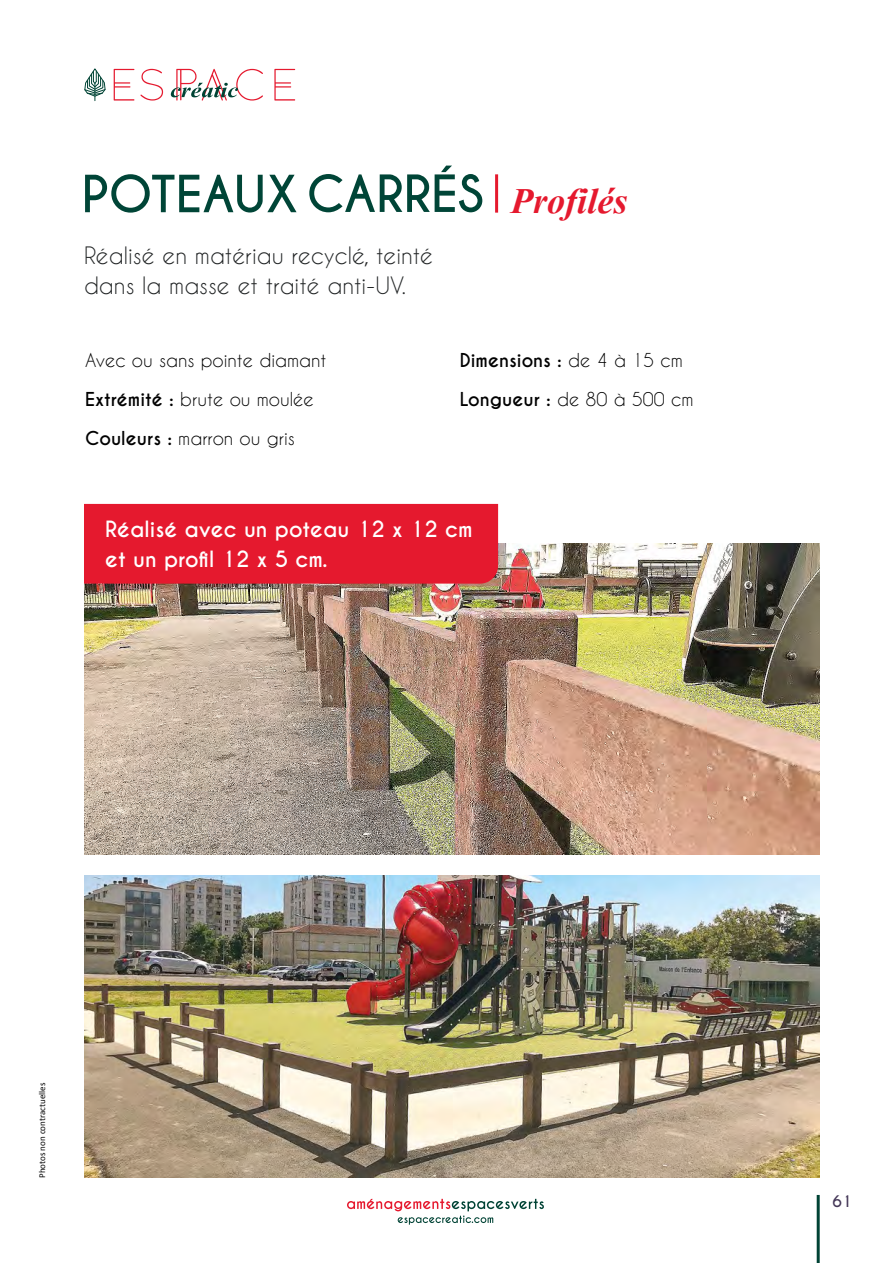
<style>
.page{position:relative;width:892px;height:1263px;background:#fff}
.page>*{position:absolute;margin:0;border:0;box-sizing:border-box;transform-origin:0 0}
.t1{font:700 45px "Vijaya";color:#e5192e}
.t2{font:22.5px/30px "Caviar Dreams";color:#212425}
.t3{font:700 21px/30px "Caviar Dreams";color:#fff}
.t4{font:18px/39px "Caviar Dreams";color:#000}
.t5{font:700 18px/39px "Caviar Dreams";color:#000}
.t6{font:700 15px "Caviar Dreams";color:#443757}
.t7{font:9px "Calibri";color:#000}
.s1{font-weight:700}
.s2{font-weight:400}
</style>
<div class="page">
<hr style="left:817px;top:1195px;width:3px;height:68px;background:#004335">
<svg style="left:114px;top:69px;width:20px;height:32px"></svg>
<svg style="left:140px;top:69px;width:23px;height:32px"></svg>
<svg style="left:274px;top:69px;width:21px;height:32px"></svg>
<svg style="left:84px;top:68px;width:22px;height:33px"></svg>
<svg style="left:171px;top:69px;width:92px;height:32px"></svg>
<hr style="left:495px;top:174px;width:3px;height:39px;background:#e5192e">
<svg style="left:85px;top:174px;width:212px;height:39px"></svg>
<img style="left:84px;top:875px;width:736px;height:302px">
<svg style="left:309px;top:166px;width:173px;height:46px"></svg>
<img style="left:84px;top:544px;width:736px;height:310px">
<svg style="left:347px;top:1199px;width:197px;height:26px"></svg>
<div style="left:84px;top:504px;width:414px;height:80px;background:#e5192e"></div>
<p class="t2" style="left:84px;top:240px;width:351px">Réalisé en matériau recyclé, teinté dans la masse et traité anti-UV.</p>
<h1 class="t1" style="left:511px;top:165px;width:118px">Profilés</h1>
<p class="t4" style="left:85px;top:340px;width:243px">Avec ou sans pointe diamant<br><span class="s1">Extrémité :</span> brute ou moulée<br><span class="s1">Couleurs :</span> marron ou gris</p>
<p class="t5" style="left:460px;top:341px;width:235px">Dimensions : <span class="s2">de 4 à 15 cm<br></span>Longueur : <span class="s2">de 80 à 500 cm</span></p>
<p class="t3" style="left:105px;top:515px;width:369px">Réalisé avec un poteau 12 x 12 cm et un profil 12 x 5 cm.</p>
<p class="t7" style="left:36px;top:1178px;width:97px;rotate:-90deg">Photos non contractuelles</p>
<p class="t6" style="left:832px;top:1192px;width:21px">61</p>
</div>
